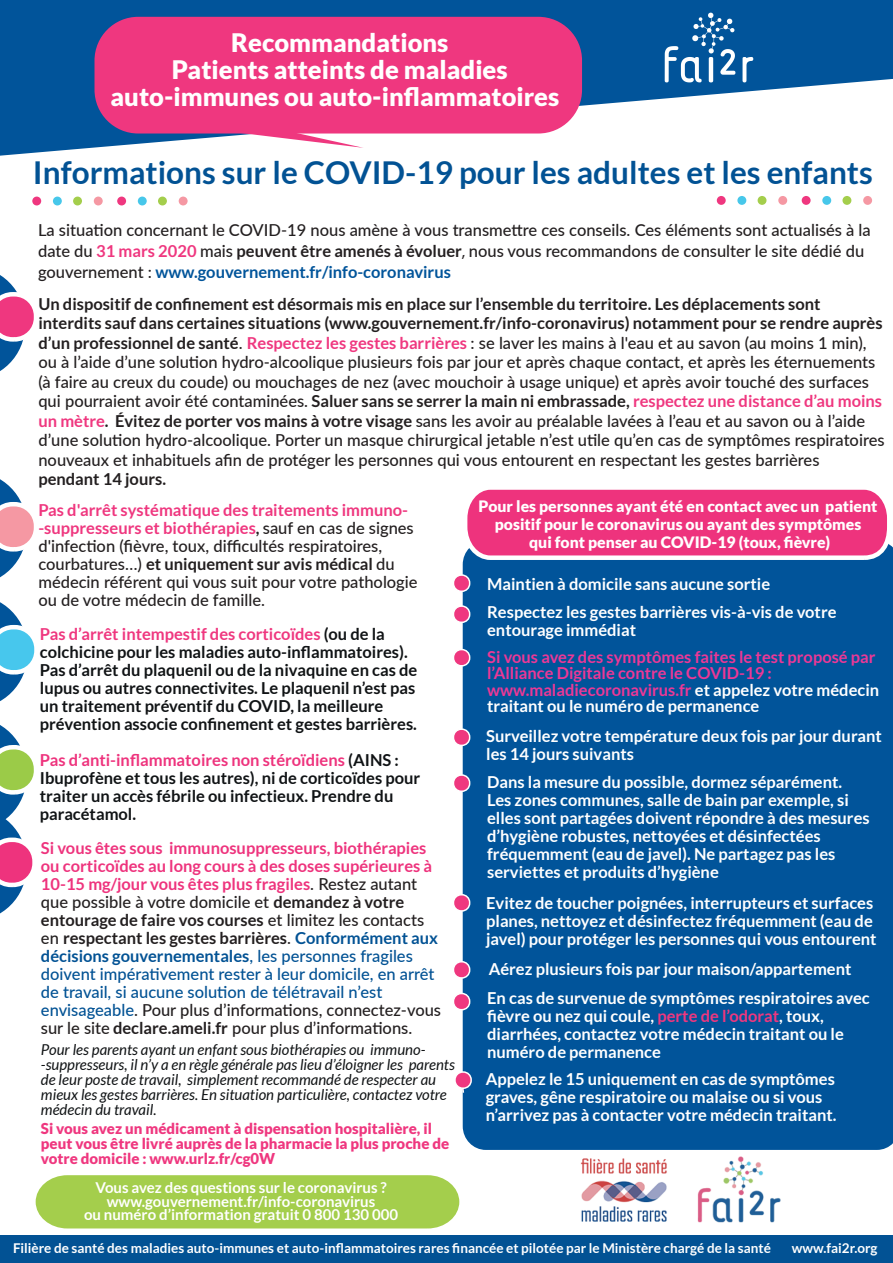
<style>
.page{position:relative;width:893px;height:1263px;background:#01549a}
.page>*{position:absolute;margin:0;border:0;box-sizing:border-box;transform-origin:0 0}
.t1{font:700 31.5px "Lato";color:#025294}
.t2{font:900 25.5px/27px "Lato";color:#fff;text-align:center}
.t3{font:500 16.5px/18px "Lato";color:#231f20}
.t4{font:700 16.5px/18px "Lato";color:#fff}
.t5{font:700 16.5px/18px "Lato";color:#101315}
.t6{font:700 16.5px/16.5px "Lato";color:#ed3896}
.t7{font:700 16.5px "Lato";color:#231f20}
.t8{font:900 15.75px/18px "Lato";color:#fff;text-align:center}
.t9{font:italic 15px/15px "Lato";color:#101315}
.t10{font:900 15px/15px "Lato";color:#ef377f}
.t11{font:700 15px/13.5px "Lato";color:#fff;text-align:center}
.t12{font:15px "Lato";color:#fff}
.t13{font:700 13.5px "Lato";color:#fff}
.s1{font-weight:700;color:#ef377f}
.s2{font-weight:700}
.s3{font-family:"Myriad Pro";font-weight:400}
.s4{font-weight:700;color:#01549a}
.s5{color:#ef377f}
.s6{color:#ee337d}
.s7{font-weight:700;color:#ee337d}
.s8{font-weight:700;color:#025294}
.s9{color:#025294}
.s10{color:#fff}
</style>
<div class="page">
<svg style="left:0;top:79px;width:893px;height:227px;fill:#fff"></svg>
<img style="left:665px;top:12px;width:89px;height:71px">
<svg style="left:129px;top:133px;width:235px;height:15px"></svg>
<div style="left:94px;top:17px;width:488px;height:117px;background:#ef377f;border-radius:44px"></div>
<div style="left:0;top:172px;width:892px;height:1091px;background:#fff"></div>
<div style="left:32px;top:197px;width:9px;height:8px;background:#ef377f;border-radius:50%"></div>
<div style="left:53px;top:197px;width:9px;height:8px;background:#47c7ea;border-radius:50%"></div>
<div style="left:73px;top:197px;width:9px;height:8px;background:#a4ce4c;border-radius:50%"></div>
<div style="left:94px;top:197px;width:9px;height:8px;background:#f598a3;border-radius:50%"></div>
<svg style="left:0;top:275px;width:34px;height:96px"></svg>
<svg style="left:0;top:479px;width:34px;height:99px"></svg>
<svg style="left:0;top:725px;width:34px;height:189px"></svg>
<svg style="left:0;top:602px;width:35px;height:99px"></svg>
<div style="left:463px;top:562px;width:430px;height:588px;background:#01549a"></div>
<svg style="left:35px;top:1175px;width:425px;height:54px;background:#a8d054"></svg>
<svg style="left:462px;top:483px;width:431px;height:79px"></svg>
<div style="left:0;top:1236px;width:893px;height:27px;background:#025294"></div>
<div style="left:453px;top:574px;width:17px;height:18px;background:#ef377f;border:2px solid #fff;border-radius:8px"></div>
<div style="left:453px;top:605px;width:17px;height:18px;background:#ef377f;border:2px solid #fff;border-radius:8px"></div>
<div style="left:453px;top:728px;width:17px;height:18px;background:#ef377f;border:2px solid #fff;border-radius:8px"></div>
<div style="left:453px;top:774px;width:17px;height:18px;background:#ef377f;border:2px solid #fff;border-radius:8px"></div>
<div style="left:454px;top:1071px;width:18px;height:18px;background:#ef377f;border:2px solid #fff;border-radius:8px"></div>
<div style="left:453px;top:961px;width:17px;height:18px;background:#ef377f;border:2px solid #fff;border-radius:8px"></div>
<div style="left:453px;top:894px;width:17px;height:18px;background:#ef377f;border:2px solid #fff;border-radius:8px"></div>
<div style="left:453px;top:993px;width:17px;height:17px;background:#ef377f;border:2px solid #fff;border-radius:8px"></div>
<div style="left:453px;top:649px;width:17px;height:17px;background:#ef377f;border:2px solid #fff;border-radius:8px"></div>
<div style="left:117px;top:197px;width:9px;height:8px;background:#ef377f;border-radius:50%"></div>
<div style="left:138px;top:197px;width:9px;height:8px;background:#47c7ea;border-radius:50%"></div>
<div style="left:158px;top:197px;width:9px;height:8px;background:#a4ce4c;border-radius:50%"></div>
<div style="left:179px;top:197px;width:9px;height:8px;background:#f598a3;border-radius:50%"></div>
<div style="left:717px;top:196px;width:9px;height:9px;background:#ef377f;border-radius:50%"></div>
<div style="left:737px;top:196px;width:9px;height:9px;background:#47c7ea;border-radius:50%"></div>
<div style="left:758px;top:196px;width:8px;height:9px;background:#a4ce4c;border-radius:50%"></div>
<div style="left:778px;top:196px;width:9px;height:9px;background:#f598a3;border-radius:50%"></div>
<div style="left:802px;top:196px;width:9px;height:9px;background:#ef377f;border-radius:50%"></div>
<div style="left:822px;top:196px;width:9px;height:9px;background:#47c7ea;border-radius:50%"></div>
<div style="left:842px;top:196px;width:9px;height:9px;background:#a4ce4c;border-radius:50%"></div>
<div style="left:863px;top:196px;width:9px;height:9px;background:#f598a3;border-radius:50%"></div>
<img style="left:580px;top:1156px;width:201px;height:67px">
<h2 class="t2" style="left:111px;top:29px;width:450px">Recommandations<br>Patients atteints de maladies auto-immunes ou auto-inflammatoires</h2>
<h1 class="t1" style="left:33px;top:155px;width:841px">Informations sur le COVID-19 pour les adultes et les enfants</h1>
<p class="t3" style="left:38px;top:219px;width:834px;line-height:21px">La situation concernant le COVID-19 nous amène à vous transmettre ces conseils. Ces éléments sont actualisés à la date du <span class="s1">31 mars 2020</span> mais <span class="s2">peuvent être amenés à évoluer</span><span class="s3">,</span> nous vous recommandons de consulter le site dédié du gouvernement : <span class="s4">www.gouvernement.fr/info-coronavirus</span></p>
<p class="t3" style="left:38px;top:293px;width:848px;line-height:19.5px"><span class="s2">Un dispositif de confinement est désormais mis en place sur l’ensemble du territoire. Les déplacements sont interdits sauf dans certaines situations (www.gouvernement.fr/info-coronavirus) notamment pour se rendre auprès d’un professionnel de santé</span>. <span class="s1">Respectez les gestes barrières</span> : se laver les mains à l'eau et au savon (au moins 1 min), ou à l’aide d’une solution hydro-alcoolique plusieurs fois par jour et après chaque contact, et après les éternuements (à faire au creux du coude) ou mouchages de nez (avec mouchoir à usage unique) et après avoir touché des surfaces qui pourraient avoir été contaminées. <span class="s2">Saluer sans se serrer la main ni embrassade,</span> <span class="s1">respectez une distance d’au moins un mètre</span><span class="s2">. Évitez de porter vos mains à votre visage</span> sans les avoir au préalable lavées à l’eau et au savon ou à l’aide d’une solution hydro-alcoolique. Porter un masque chirurgical jetable n’est utile qu’en cas de symptômes respiratoires nouveaux et inhabituels afin de protéger les personnes qui vous entourent en respectant les gestes barrières</p>
<p class="t7" style="left:38px;top:470px;width:129px">pendant 14 jours.</p>
<p class="t3" style="left:38px;top:501px;width:381px"><span class="s1">Pas d'arrêt systématique des traitements immuno--suppresseurs et biothérapies</span><span class="s2">,</span> sauf en cas de signes d'infection (fièvre, toux, difficultés respiratoires, courbatures…) <span class="s2">et uniquement sur avis médical</span> du médecin référent qui vous suit pour votre pathologie ou de votre médecin de famille.</p>
<p class="t5" style="left:40px;top:624px;width:379px"><span class="s5">Pas d’arrêt intempestif des corticoïdes</span> (ou de la colchicine pour les maladies auto-inflammatoires).<br>Pas d’arrêt du plaquenil ou de la nivaquine en cas de lupus ou autres connectivites. Le plaquenil n’est pas un traitement préventif du COVID, la meilleure prévention associe confinement et gestes barrières.</p>
<p class="t5" style="left:40px;top:751px;width:382px"><span class="s6">Pas d’anti-inflammatoires non stéroïdiens</span> (AINS :<br>Ibuprofène et tous les autres), ni de corticoïdes pour traiter un accès fébrile ou infectieux. Prendre du paracétamol.</p>
<p class="t3" style="left:41px;top:838px;width:402px"><span class="s7">Si vous êtes sous immunosuppresseurs, biothérapies ou corticoïdes au long cours à des doses supérieures à 10-15 mg/jour vous êtes plus fragiles</span>. Restez autant que possible à votre domicile et <span class="s2">demandez à votre entourage de faire vos courses</span> et limitez les contacts en <span class="s2">respectant les gestes barrières</span>. <span class="s8">Conformément aux décisions gouvernementales</span><span class="s9">, les personnes fragiles doivent impérativement rester à leur domicile, en arrêt de travail, si aucune solution de télétravail n’est envisageable</span>. Pour plus d’informations, connectez-vous sur le site <span class="s2">declare.ameli.fr</span> pour plus d’informations.</p>
<p class="t9" style="left:41px;top:1042px;width:415px">Pour les parents ayant un enfant sous biothérapies ou immuno--suppresseurs, il n’y a en règle générale pas lieu d’éloigner les parents de leur poste de travail, simplement recommandé de respecter au mieux les gestes barrières. En situation particulière, contactez votre médecin du travail.</p>
<p class="t10" style="left:41px;top:1121px;width:410px">Si vous avez un médicament à dispensation hospitalière, il peut vous être livré auprès de la pharmacie la plus proche de votre domicile : www.urlz.fr/cg0W</p>
<p class="t11" style="left:84px;top:1181px;width:316px">Vous avez des questions sur le coronavirus ? www.gouvernement.fr/info-coronavirus<br>ou numéro d’information gratuit 0 800 130 000</p>
<p class="t8" style="left:479px;top:497px;width:401px">Pour les personnes ayant été en contact avec un patient positif pour le coronavirus ou ayant des symptômes<br>qui font penser au COVID-19 (toux, fièvre)</p>
<p class="t4" style="left:487px;top:570px;width:351px;line-height:27.5px">Maintien à domicile sans aucune sortie<br>Respectez les gestes barrières vis-à-vis de votre</p>
<p class="t4" style="left:487px;top:620px;width:150px">entourage immédiat</p>
<p class="t6" style="left:487px;top:648px;width:393px">Si vous avez des symptômes faites le test proposé par l’Alliance Digitale contre le COVID-19 : www.maladiecoronavirus.fr <span class="s10">et appelez votre médecin traitant ou le numéro de permanence</span></p>
<p class="t4" style="left:486px;top:726px;width:397px">Surveillez votre température deux fois par jour durant les 14 jours suivants</p>
<p class="t4" style="left:487px;top:772px;width:384px">Dans la mesure du possible, dormez séparément.<br>Les zones communes, salle de bain par exemple, si elles sont partagées doivent répondre à des mesures d’hygiène robustes, nettoyées et désinfectées fréquemment (eau de javel). Ne partagez pas les serviettes et produits d’hygiène</p>
<p class="t4" style="left:486px;top:894px;width:392px">Evitez de toucher poignées, interrupteurs et surfaces planes, nettoyez et désinfectez fréquemment (eau de javel) pour protéger les personnes qui vous entourent</p>
<p class="t4" style="left:489px;top:959px;width:364px">Aérez plusieurs fois par jour maison/appartement</p>
<p class="t4" style="left:487px;top:989px;width:384px">En cas de survenue de symptômes respiratoires avec fièvre ou nez qui coule, <span class="s5">perte de l’odorat</span>, toux, diarrhées, contactez votre médecin traitant ou le numéro de permanence</p>
<p class="t4" style="left:486px;top:1070px;width:352px">Appelez le 15 uniquement en cas de symptômes graves, gêne respiratoire ou malaise ou si vous n’arrivez pas à contacter votre médecin traitant.</p>
<p class="t13" style="left:13px;top:1240px;width:759px">Filière de santé des maladies auto-immunes et auto-inflammatoires rares financée et pilotée par le Ministère chargé de la santé</p>
<p class="t13" style="left:792px;top:1240px;width:87px">www.fai2r.org</p>
<p class="t12" style="left:46px;top:1243px;width:474px">Filière de santé des maladies auto-immunes et auto-inflammatoires rares</p>
<p class="t12" style="left:637px;top:1243px;width:95px">www.fai2r.org</p>
</div>
